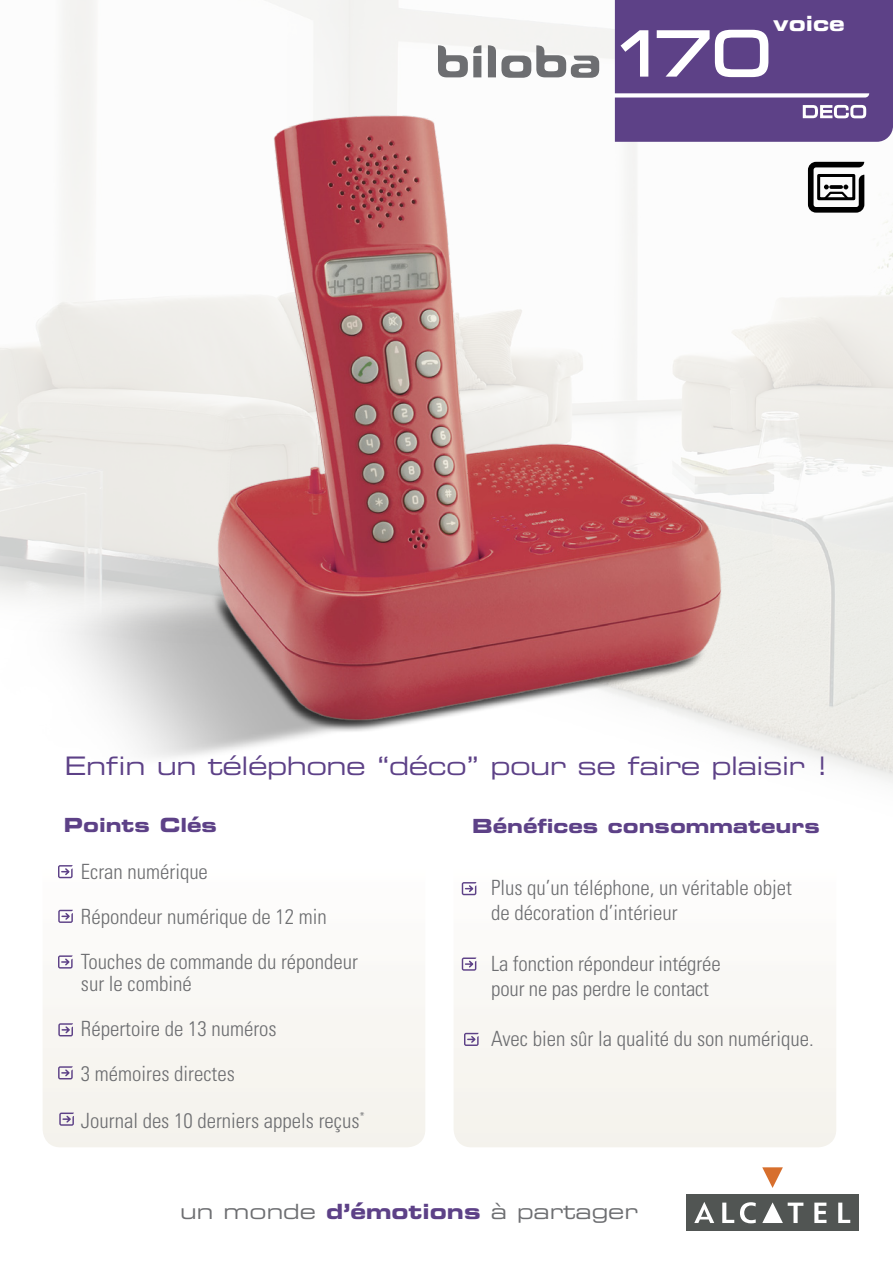
<style>
.page{position:relative;width:893px;height:1263px;background:#fff}
.page>*{position:absolute;margin:0;border:0;box-sizing:border-box;transform-origin:0 0}
.t1{font:25.5px "Eurostile Extended Two";letter-spacing:-.02em;color:#5d4187}
.t2{font:300 condensed 21px/45px "Univers";color:#6d6e71}
.t3{font:21px "Eurostile Extended Two";color:#6d6e71}
.t4{font:21px "Eurostile Bold Extended Two";color:#fff}
.t5{font:19.5px "Eurostile Bold Extended Two";color:#5d4187}
.s1{font-family:"Eurostile Bold Extended Two";color:#5d4187}
</style>
<div class="page">
<svg style="left:43px;top:563px;width:850px;height:584px"></svg>
<svg style="left:613px;top:0;width:280px;height:142px"></svg>
<svg style="left:438px;top:45px;width:43px;height:26px"></svg>
<svg style="left:488px;top:45px;width:111px;height:26px"></svg>
<img style="left:0;top:71px;width:736px;height:705px">
<svg style="left:808px;top:162px;width:56px;height:51px"></svg>
<div style="left:454px;top:827px;width:382px;height:320px;background:#f9f8f5;border-radius:18px"></div>
<div style="left:43px;top:827px;width:382px;height:320px;background:#f9f8f5;border-radius:18px"></div>
<div style="left:686px;top:1194px;width:173px;height:37px;background:#515553"></div>
<svg style="left:694px;top:1202px;width:20px;height:21px"></svg>
<svg style="left:722px;top:1202px;width:12px;height:21px"></svg>
<svg style="left:740px;top:1202px;width:16px;height:21px"></svg>
<svg style="left:814px;top:1202px;width:12px;height:21px"></svg>
<svg style="left:838px;top:1202px;width:12px;height:21px"></svg>
<svg style="left:762px;top:1202px;width:41px;height:21px"></svg>
<svg style="left:762px;top:1167px;width:21px;height:21px"></svg>
<svg style="left:58px;top:955px;width:15px;height:13px"></svg>
<svg style="left:58px;top:1023px;width:15px;height:13px"></svg>
<svg style="left:58px;top:910px;width:15px;height:13px"></svg>
<svg style="left:58px;top:865px;width:15px;height:13px"></svg>
<svg style="left:58px;top:1066px;width:15px;height:13px"></svg>
<svg style="left:462px;top:882px;width:14px;height:13px"></svg>
<svg style="left:462px;top:957px;width:14px;height:14px"></svg>
<svg style="left:464px;top:1033px;width:15px;height:13px"></svg>
<svg style="left:59px;top:1112px;width:15px;height:14px"></svg>
<p class="t4" style="left:773px;top:9px;width:73px">voice</p>
<p class="t1" style="left:65px;top:748px;width:765px">Enfin un téléphone “déco” pour se faire plaisir !</p>
<p class="t5" style="left:472px;top:813px;width:349px">Bénéfices consommateurs</p>
<p class="t5" style="left:64px;top:811px;width:155px">Points Clés</p>
<p class="t2" style="left:81px;top:849px;width:279px">Ecran numérique<br>Répondeur numérique de 12 min<br>Touches de commande du répondeur</p>
<p class="t2" style="left:81px;top:961px;width:197px">sur le combiné<br>Répertoire de 13 numéros<br>3 mémoires directes</p>
<p class="t2" style="left:81px;top:1098px;width:286px">Journal des 10 derniers appels reçus<sup>*</sup></p>
<p class="t2" style="left:491px;top:875px;width:302px;line-height:25.2px">Plus qu’un téléphone, un véritable objet de décoration d’intérieur</p>
<p class="t2" style="left:491px;top:950px;width:231px;line-height:25.2px">La fonction répondeur intégrée pour ne pas perdre le contact</p>
<p class="t2" style="left:491px;top:1016px;width:324px">Avec bien sûr la qualité du son numérique.</p>
<p class="t3" style="left:180px;top:1197px;width:459px">un monde <span class="s1">d’émotions</span> à partager</p>
</div>
